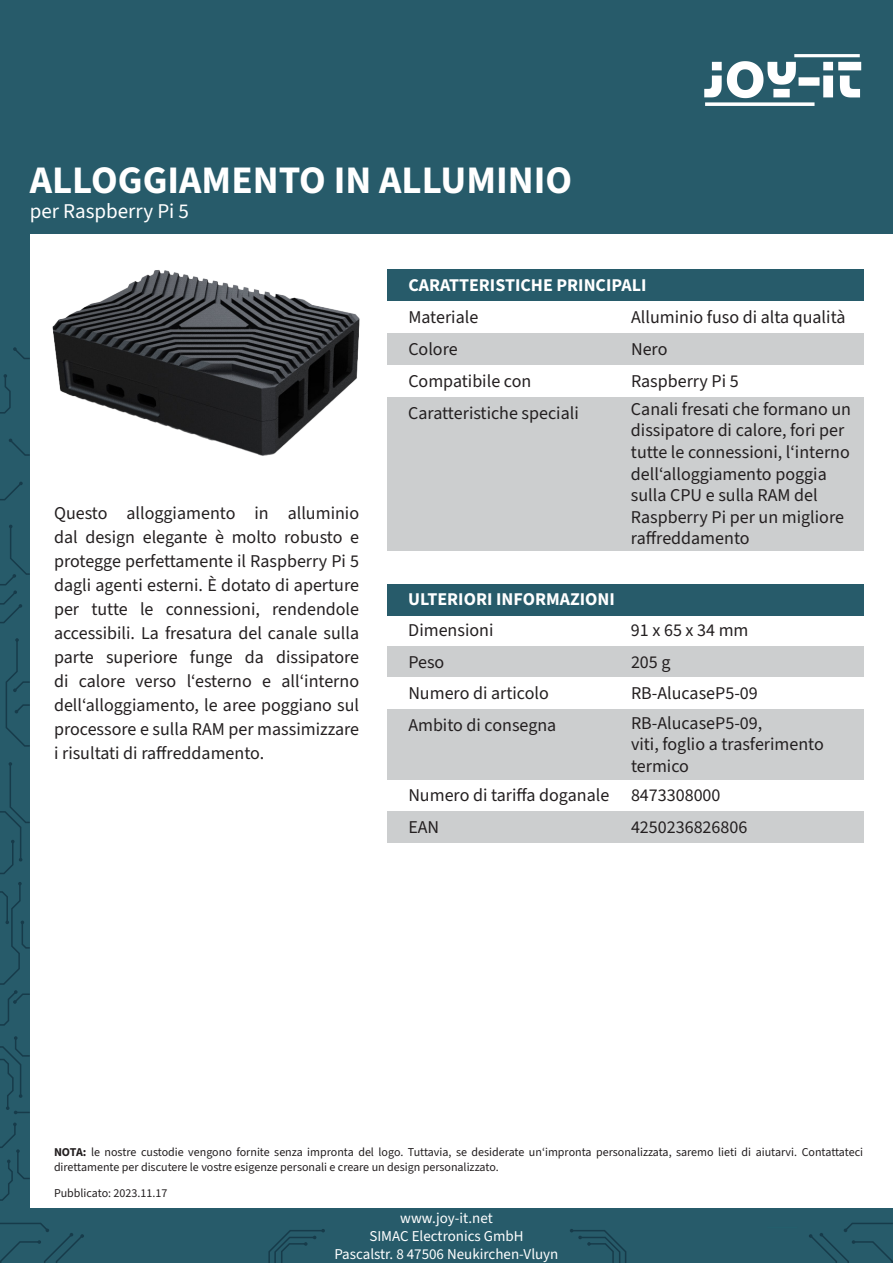
<style>
.page{position:relative;width:893px;height:1263px;background:#fff}
.page>*{position:absolute;margin:0;border:0;box-sizing:border-box;transform-origin:0 0}
.t1{font:700 39px "Source Sans 3";color:#fff}
.t2{font:21px "Source Sans 3";color:#fff}
.t3{font:18px/24px "Source Sans 3";color:#231f20}
.t4{font:700 18px "Source Sans 3";color:#fff}
.t5{font:15px "Source Sans 3";color:#fff}
.t6{font:12px/15px "Source Sans 3";color:#231f20}
.s1{font-weight:700}
</style>
<div class="page">
<div style="left:387px;top:646px;width:476px;height:31px;background:#cccecf"></div>
<div style="left:387px;top:811px;width:476px;height:32px;background:#cccecf"></div>
<div style="left:387px;top:709px;width:476px;height:70px;background:#cccecf"></div>
<div style="left:387px;top:333px;width:476px;height:32px;background:#cccecf"></div>
<div style="left:387px;top:397px;width:476px;height:153px;background:#cccecf"></div>
<div style="left:0;top:0;width:893px;height:234px;background:#275b6a"></div>
<img style="left:704px;top:54px;width:158px;height:52px">
<div style="left:0;top:208px;width:30px;height:1055px;background:#275b6a"></div>
<div style="left:387px;top:269px;width:476px;height:32px;background:#275b6a"></div>
<div style="left:387px;top:584px;width:476px;height:31px;background:#275b6a"></div>
<svg style="left:0;top:1122px;width:30px;height:79px"></svg>
<svg style="left:0;top:1036px;width:30px;height:78px"></svg>
<svg style="left:0;top:882px;width:30px;height:144px"></svg>
<svg style="left:0;top:762px;width:30px;height:112px"></svg>
<svg style="left:5px;top:638px;width:25px;height:109px"></svg>
<svg style="left:0;top:525px;width:30px;height:99px"></svg>
<svg style="left:0;top:482px;width:23px;height:19px"></svg>
<svg style="left:9px;top:438px;width:21px;height:18px"></svg>
<svg style="left:0;top:374px;width:11px;height:40px"></svg>
<svg style="left:13px;top:347px;width:17px;height:12px"></svg>
<div style="left:0;top:1209px;width:893px;height:54px;background:#275b6a"></div>
<svg style="left:268px;top:1229px;width:57px;height:34px"></svg>
<svg style="left:570px;top:1229px;width:57px;height:34px"></svg>
<svg style="left:0;top:1223px;width:84px;height:40px"></svg>
<svg style="left:809px;top:1223px;width:84px;height:40px"></svg>
<img style="left:52px;top:270px;width:307px;height:186px">
<p class="t1" style="left:30px;top:154px;width:544px">ALLOGGIAMENTO IN ALLUMINIO</p>
<p class="t2" style="left:30px;top:197px;width:161px">per Raspberry Pi 5</p>
<p class="t3" style="left:54px;top:501px;width:307px;text-align:justify">Questo alloggiamento in alluminio dal design elegante è molto robusto e protegge perfettamente il Raspberry Pi 5 dagli agenti esterni. È dotato di aperture per tutte le connessioni, rendendole accessibili. La fresatura del canale sulla parte superiore funge da dissipatore di calore verso l‘esterno e all‘interno dell‘alloggiamento, le aree poggiano sul processore e sulla RAM per massimizzare i risultati di raffreddamento.</p>
<p class="t4" style="left:408px;top:273px;width:240px">CARATTERISTICHE PRINCIPALI</p>
<p class="t3" style="left:408px;top:306px;width:71px">Materiale</p>
<p class="t3" style="left:408px;top:337px;width:51px">Colore</p>
<p class="t3" style="left:408px;top:369px;width:124px">Compatibile con</p>
<p class="t3" style="left:408px;top:401px;width:172px">Caratteristiche speciali</p>
<p class="t3" style="left:631px;top:306px;width:216px">Alluminio fuso di alta qualità</p>
<p class="t3" style="left:631px;top:337px;width:38px">Nero</p>
<p class="t3" style="left:631px;top:369px;width:109px">Raspberry Pi 5</p>
<p class="t3" style="left:631px;top:399px;width:222px;line-height:21.6px">Canali fresati che formano un dissipatore di calore, fori per tutte le connessioni, l‘interno dell‘alloggiamento poggia sulla CPU e sulla RAM del<br>Raspberry Pi per un migliore raffreddamento</p>
<p class="t4" style="left:408px;top:587px;width:208px">ULTERIORI INFORMAZIONI</p>
<p class="t3" style="left:408px;top:619px;width:87px">Dimensioni</p>
<p class="t3" style="left:408px;top:650px;width:37px">Peso</p>
<p class="t3" style="left:631px;top:619px;width:119px">91 x 65 x 34 mm</p>
<p class="t3" style="left:631px;top:650px;width:41px">205 g</p>
<p class="t3" style="left:408px;top:681px;width:142px">Numero di articolo</p>
<p class="t3" style="left:631px;top:681px;width:128px">RB-AlucaseP5-09</p>
<p class="t3" style="left:408px;top:713px;width:149px">Ambito di consegna</p>
<p class="t3" style="left:631px;top:712px;width:194px;line-height:21.6px">RB-AlucaseP5-09,<br>viti, foglio a trasferimento termico</p>
<p class="t3" style="left:408px;top:784px;width:202px">Numero di tariffa doganale</p>
<p class="t3" style="left:631px;top:784px;width:91px">8473308000</p>
<p class="t3" style="left:408px;top:816px;width:32px">EAN</p>
<p class="t3" style="left:631px;top:816px;width:118px">4250236826806</p>
<p class="t6" style="left:54px;top:1144px;width:811px"><span class="s1">NOTA:</span> le nostre custodie vengono fornite senza impronta del logo. Tuttavia, se desiderate un‘impronta personalizzata, saremo lieti di aiutarvi. Contattateci direttamente per discutere le vostre esigenze personali e creare un design personalizzato.</p>
<p class="t6" style="left:54px;top:1186px;width:115px">Pubblicato: 2023.11.17</p>
<p class="t5" style="left:400px;top:1208px;width:94px">www.joy-it.net</p>
<p class="t5" style="left:369px;top:1226px;width:156px">SIMAC Electronics GmbH</p>
<p class="t5" style="left:334px;top:1244px;width:226px">Pascalstr. 8 47506 Neukirchen-Vluyn</p>
</div>
